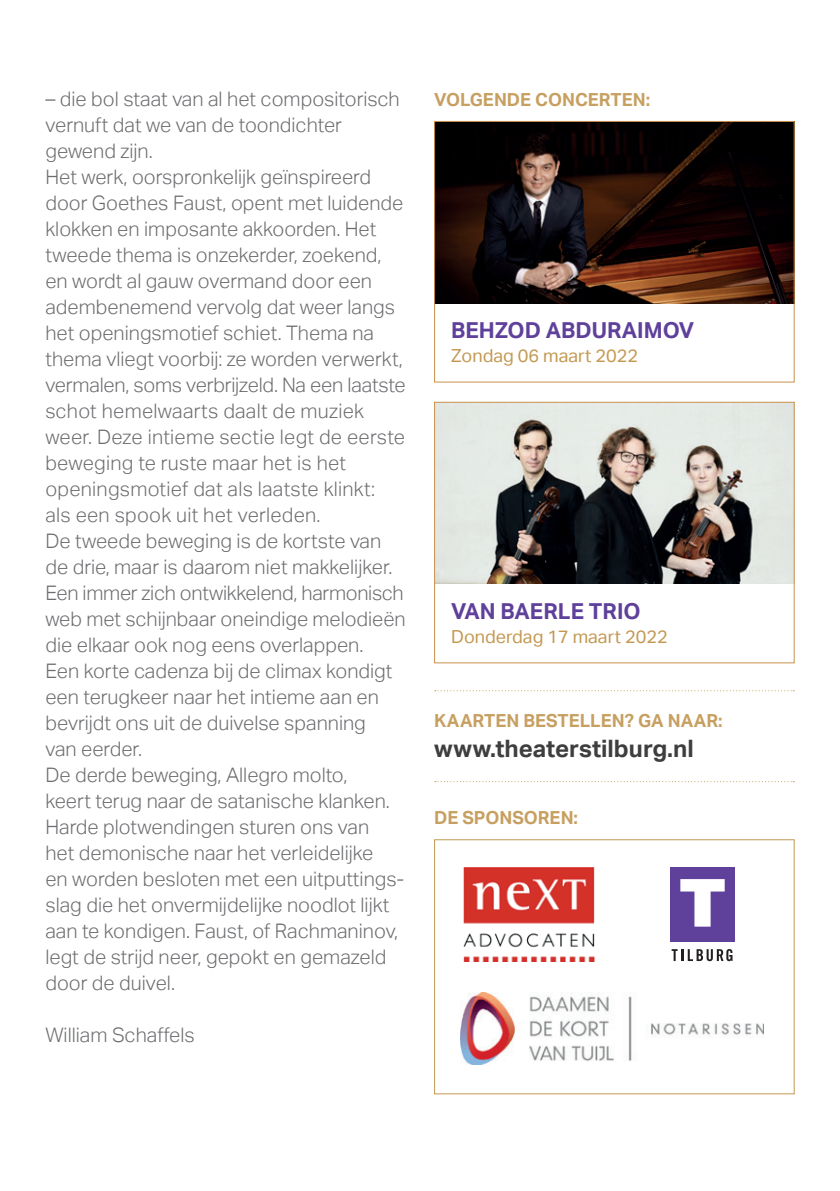
<style>
.page{position:relative;width:840px;height:1191px;background:#fff}
.page>*{position:absolute;margin:0;border:0;box-sizing:border-box;transform-origin:0 0}
.t1{font:700 24px "Aktiv Grotesk";color:#3e3e3f}
.t2{font:700 22px "Aktiv Grotesk";color:#5f409a}
.t3{font:300 20px/26px "Aktiv Grotesk";color:#6c6d70}
.t4{font:700 18px "Aktiv Grotesk";color:#c7a061}
.t5{font:18px "Aktiv Grotesk";color:#c39952}
</style>
<div class="page">
<svg style="left:434px;top:690px;width:359px;height:1px"></svg>
<svg style="left:434px;top:781px;width:359px;height:1px"></svg>
<div style="left:434px;top:839px;width:360px;height:255px;background:#fff;border:1px solid #c39952"></div>
<svg style="left:671px;top:949px;width:61px;height:12px"></svg>
<div style="left:670px;top:867px;width:64px;height:75px;background:#5f409a"></div>
<svg style="left:680px;top:879px;width:44px;height:47px"></svg>
<img style="left:463px;top:867px;width:132px;height:94px">
<img style="left:460px;top:992px;width:303px;height:72px">
<img style="left:436px;top:123px;width:356px;height:180px">
<img style="left:436px;top:404px;width:356px;height:180px">
<div style="left:434px;top:121px;width:360px;height:261px;border:1px solid #c9914c"></div>
<div style="left:434px;top:402px;width:360px;height:261px;border:1px solid #c9914c"></div>
<p class="t3" style="left:45px;top:86px;width:362px">– die bol staat van al het compositorisch vernuft dat we van de toondichter gewend zijn.<br>Het werk, oorspronkelijk geïnspireerd door Goethes Faust, opent met luidende klokken en imposante akkoorden. Het tweede thema is onzekerder, zoekend, en wordt al gauw overmand door een adembenemend vervolg dat weer langs het openingsmotief schiet. Thema na thema vliegt voorbij: ze worden verwerkt, vermalen, soms verbrijzeld. Na een laatste schot hemelwaarts daalt de muziek weer. Deze intieme sectie legt de eerste beweging te ruste maar het is het openingsmotief dat als laatste klinkt:<br>als een spook uit het verleden.<br>De tweede beweging is de kortste van de drie, maar is daarom niet makkelijker.<br>Een immer zich ontwikkelend, harmonisch web met schijnbaar oneindige melodieën die elkaar ook nog eens overlappen.<br>Een korte cadenza bij de climax kondigt een terugkeer naar het intieme aan en bevrijdt ons uit de duivelse spanning<br>van eerder.<br>De derde beweging, Allegro molto,<br>keert terug naar de satanische klanken.<br>Harde plotwendingen sturen ons van<br>het demonische naar het verleidelijke<br>en worden besloten met een uitputtings&shy;slag die het onvermijdelijke noodlot lijkt aan te kondigen. Faust, of Rachmaninov, legt de strijd neer, gepokt en gemazeld door de duivel.</p>
<p class="t3" style="left:45px;top:1022px;width:151px">William Schaffels</p>
<p class="t4" style="left:434px;top:89px;width:217px">VOLGENDE CONCERTEN:</p>
<p class="t2" style="left:451px;top:318px;width:244px">BEHZOD ABDURAIMOV</p>
<p class="t5" style="left:451px;top:345px;width:188px">Zondag 06 maart 2022</p>
<p class="t2" style="left:451px;top:598px;width:191px">VAN BAERLE TRIO</p>
<p class="t5" style="left:451px;top:626px;width:218px">Donderdag 17 maart 2022</p>
<p class="t4" style="left:434px;top:710px;width:290px">KAARTEN BESTELLEN? GA NAAR:</p>
<p class="t1" style="left:434px;top:734px;width:261px">www.theaterstilburg.nl</p>
<p class="t4" style="left:434px;top:807px;width:145px">DE SPONSOREN:</p>
</div>
